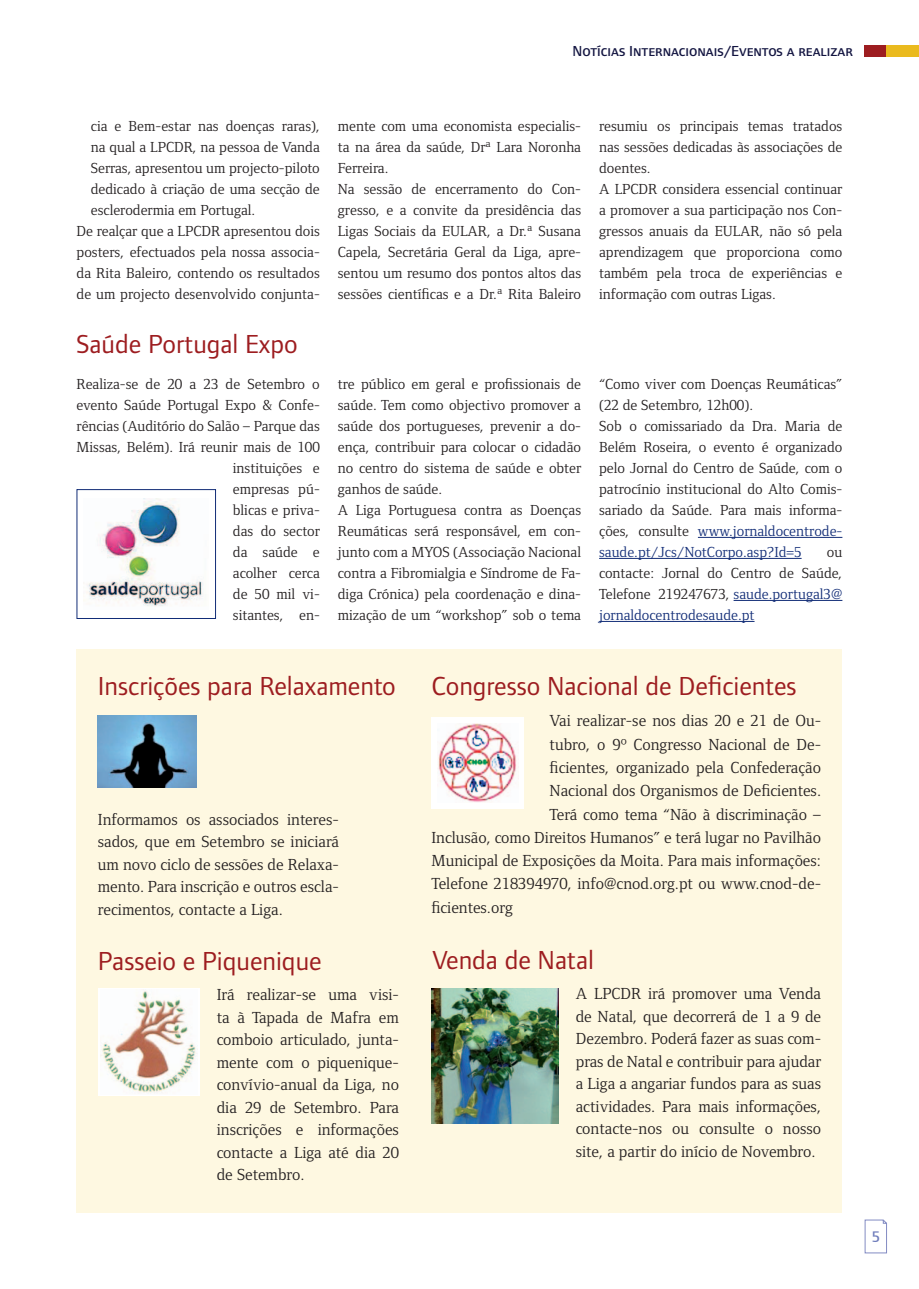
<style>
.page{position:relative;width:919px;height:1289px;background:#fff}
.page>*{position:absolute;margin:0;border:0;box-sizing:border-box;transform-origin:0 0}
.t1{font:27px "Foundry Form Sans";color:#9d1d20}
.t2{font:16.5px/22.5px "Foundry Form Serif";color:#231f20;text-align:justify}
.t3{font:16.5px "Foundry Form Sans Medium OSF";color:#6e7cbb}
.t4{font:15px/21px "Foundry Form Serif";color:#231f20}
.t5{font:15px "Foundry Form Sans Medium SC";color:#131541}
.s1{color:#122d77}
</style>
<div class="page">
<svg style="left:864px;top:1219px;width:22px;height:34px"></svg>
<div style="left:77px;top:649px;width:765px;height:563px;background:#fef8e1"></div>
<div style="left:864px;top:45px;width:54px;height:11px;background:#eaba1e"></div>
<hr style="left:697px;top:537px;width:145px;height:1px;background:#122d77">
<hr style="left:599px;top:558px;width:202px;height:1px;background:#122d77">
<hr style="left:733px;top:600px;width:109px;height:1px;background:#122d77">
<hr style="left:599px;top:621px;width:155px;height:1px;background:#122d77">
<img style="left:84px;top:498px;width:120px;height:108px">
<div style="left:77px;top:489px;width:139px;height:130px;border:1px solid #122d77"></div>
<img style="left:98px;top:715px;width:99px;height:72px">
<div style="left:431px;top:717px;width:93px;height:92px;background:#fff"></div>
<img style="left:438px;top:723px;width:79px;height:79px">
<div style="left:864px;top:45px;width:21px;height:11px;background:#9d1d20"></div>
<img style="left:431px;top:988px;width:127px;height:135px">
<div style="left:98px;top:988px;width:102px;height:107px;background:#fff"></div>
<img style="left:100px;top:989px;width:97px;height:104px">
<p class="t5" style="left:572px;top:42px;width:282px">Notícias Internacionais/Eventos a realizar</p>
<p class="t4" style="left:91px;top:117px;width:230px">cia e Bem-estar nas doenças raras),</p>
<p class="t4" style="left:91px;top:138px;width:230px">na qual a LPCDR, na pessoa de Vanda</p>
<p class="t4" style="left:91px;top:159px;width:230px">Serras, apresentou um projecto-piloto</p>
<p class="t4" style="left:91px;top:180px;width:230px">dedicado à criação de uma secção de</p>
<p class="t4" style="left:91px;top:201px;width:166px">esclerodermia em Portugal.</p>
<p class="t4" style="left:77px;top:222px;width:245px">De realçar que a LPCDR apresentou dois</p>
<p class="t4" style="left:77px;top:243px;width:245px">posters, efectuados pela nossa associa-</p>
<p class="t4" style="left:77px;top:264px;width:245px">da Rita Baleiro, contendo os resultados</p>
<p class="t4" style="left:77px;top:285px;width:245px">de um projecto desenvolvido conjunta-</p>
<h1 class="t1" style="left:77px;top:334px;width:222px">Saúde Portugal Expo</h1>
<p class="t4" style="left:338px;top:117px;width:245px">mente com uma economista especialis&shy;ta na área da saúde, Drª Lara Noronha Ferreira.<br>Na sessão de encerramento do Con&shy;gresso, e a convite da presidência das Ligas Sociais da EULAR, a Dr.ª Susana Capela, Secretária Geral da Liga, apre&shy;sentou um resumo dos pontos altos das sessões científicas e a Dr.ª Rita Baleiro</p>
<p class="t4" style="left:599px;top:117px;width:245px">resumiu os principais temas tratados nas sessões dedicadas às associações de doentes.<br>A LPCDR considera essencial continuar a promover a sua participação nos Con&shy;gressos anuais da EULAR, não só pela aprendizagem que proporciona como também pela troca de experiências e informação com outras Ligas.</p>
<p class="t4" style="left:77px;top:375px;width:245px;text-align:right">Realiza-se de 20 a 23 de Setembro o evento Saúde Portugal Expo &amp; Confe&shy;rências (Auditório do Salão – Parque das<br>Missas, Belém). Irá reunir mais de 100 instituições e<br>empresas pú-<br>blicas e priva-<br>das do sector<br>da saúde e<br>acolher cerca<br>de 50 mil vi-<br>sitantes, en-</p>
<p class="t4" style="left:338px;top:375px;width:245px">tre público em geral e profissionais de saúde. Tem como objectivo promover a saúde dos portugueses, prevenir a do&shy;ença, contribuir para colocar o cidadão no centro do sistema de saúde e obter ganhos de saúde.<br>A Liga Portuguesa contra as Doenças Reumáticas será responsável, em con&shy;junto com a MYOS (Associação Nacional contra a Fibromialgia e Síndrome de Fa&shy;diga Crónica) pela coordenação e dina&shy;mização de um “workshop” sob o tema</p>
<p class="t4" style="left:599px;top:375px;width:245px">“Como viver com Doenças Reumáticas” (22 de Setembro, 12h00).<br>Sob o comissariado da Dra. Maria de Belém Roseira, o evento é organizado pelo Jornal do Centro de Saúde, com o patrocínio institucional do Alto Comis&shy;sariado da Saúde. Para mais informa&shy;ções, consulte <span class="s1">www.jornaldocentrode&shy;saude.pt/Jcs/NotCorpo.asp?Id=5</span></p>
<p class="t4" style="left:599px;top:543px;width:245px;text-align:justify;text-indent:228px">ou contacte: Jornal do Centro de Saúde, Telefone 219247673, <span class="s1">saude.portugal3@ jornaldocentrodesaude.pt</span></p>
<h1 class="t1" style="left:98px;top:675px;width:299px">Inscrições para Relaxamento</h1>
<p class="t2" style="left:98px;top:809px;width:242px">Informamos os associados interes&shy;sados, que em Setembro se iniciará um novo ciclo de sessões de Relaxa&shy;mento. Para inscrição e outros escla&shy;recimentos, contacte a Liga.</p>
<h1 class="t1" style="left:98px;top:950px;width:225px">Passeio e Piquenique</h1>
<p class="t2" style="left:217px;top:984px;width:184px">Irá realizar-se uma visi&shy;ta à Tapada de Mafra em comboio articulado, junta&shy;mente com o piquenique&shy;convívio-anual da Liga, no dia 29 de Setembro. Para inscrições e informações contacte a Liga até dia 20 de Setembro.</p>
<h1 class="t1" style="left:431px;top:675px;width:366px">Congresso Nacional de Deficientes</h1>
<p class="t2" style="left:549px;top:711px;width:273px">Vai realizar-se nos dias 20 e 21 de Ou-</p>
<p class="t2" style="left:549px;top:734px;width:273px">tubro, o 9º Congresso Nacional de De-</p>
<p class="t2" style="left:549px;top:757px;width:273px">ficientes, organizado pela Confederação</p>
<p class="t2" style="left:549px;top:781px;width:273px">Nacional dos Organismos de Deficientes.</p>
<p class="t2" style="left:549px;top:804px;width:273px">Terá como tema “Não à discriminação –</p>
<p class="t2" style="left:431px;top:827px;width:391px">Inclusão, como Direitos Humanos” e terá lugar no Pavilhão</p>
<p class="t2" style="left:431px;top:850px;width:391px">Municipal de Exposições da Moita. Para mais informações:</p>
<p class="t2" style="left:431px;top:874px;width:391px">Telefone 218394970, info@cnod.org.pt ou www.cnod-de-</p>
<p class="t2" style="left:431px;top:897px;width:83px">ficientes.org</p>
<h1 class="t1" style="left:432px;top:950px;width:163px">Venda de Natal</h1>
<p class="t2" style="left:575px;top:984px;width:247px">A LPCDR irá promover uma Venda de Natal, que decorrerá de 1 a 9 de Dezembro. Poderá fazer as suas com&shy;pras de Natal e contribuir para ajudar a Liga a angariar fundos para as suas actividades. Para mais informações, contacte-nos ou consulte o nosso site, a partir do início de Novembro.</p>
<p class="t3" style="left:872px;top:1228px;width:9px">5</p>
</div>
